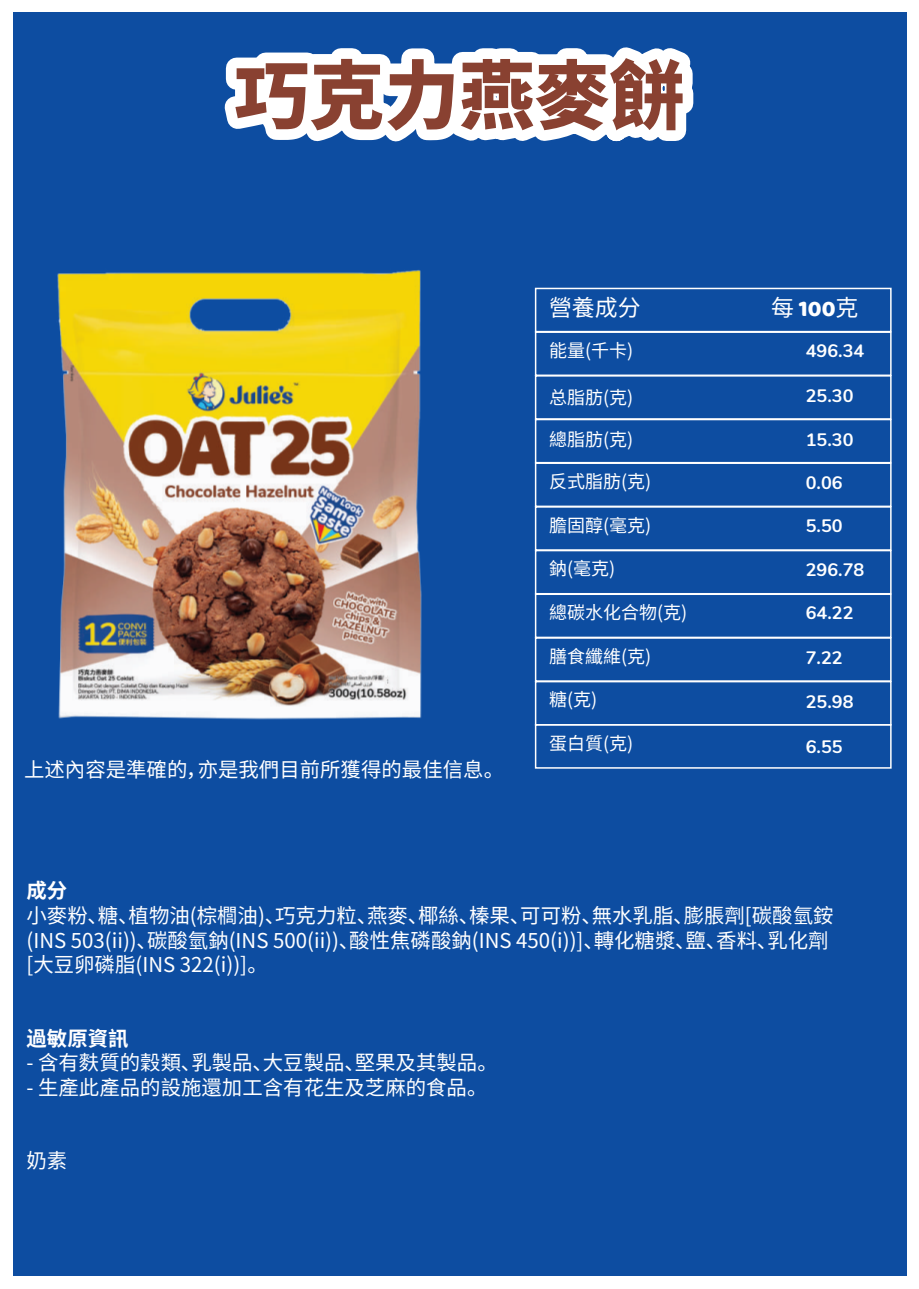
<style>
.page{position:relative;width:919px;height:1289px;background:#fff}
.page>*{position:absolute;margin:0;border:0;box-sizing:border-box;transform-origin:0 0}
.t1{font:900 75px "Noto Sans CJ Ksc";color:#894131}
.t2{font:22.95px "Baloo";color:#fff}
.t3{font:22.95px "Noto Sans CJ Ksc";color:#fff}
.t4{font:20.4px/24.5px "Noto Sans CJ Ksc";color:#fff}
.t5{font:700 20.4px "Noto Sans CJ Ksc";color:#fff}
.t6{font:18px "Noto Sans CJ Ksc";color:#fff}
.t7{font:700 18px "Nunito";color:#fff}
.s1{font-family:"Noto Sans CJ Ksc"}
</style>
<div class="page">
<div style="left:13px;top:13px;width:893px;height:1263px;background:#0d4da1"></div>
<svg style="left:224px;top:47px;width:470px;height:95px;background:#e0e8f3"></svg>
<img style="left:57px;top:270px;width:365px;height:450px">
<div style="left:535px;top:288px;width:356px;height:44px;border:2px solid #fff"></div>
<div style="left:535px;top:331px;width:356px;height:45px;border:2px solid #fff"></div>
<div style="left:535px;top:375px;width:356px;height:45px;border:2px solid #fff"></div>
<div style="left:535px;top:419px;width:356px;height:44px;border:2px solid #fff"></div>
<div style="left:535px;top:462px;width:356px;height:45px;border:2px solid #fff"></div>
<div style="left:535px;top:506px;width:356px;height:45px;border:2px solid #fff"></div>
<div style="left:535px;top:550px;width:356px;height:44px;border:2px solid #fff"></div>
<div style="left:535px;top:593px;width:356px;height:45px;border:2px solid #fff"></div>
<div style="left:535px;top:637px;width:356px;height:45px;border:2px solid #fff"></div>
<div style="left:535px;top:681px;width:356px;height:44px;border:2px solid #fff"></div>
<div style="left:535px;top:724px;width:356px;height:44px;border:2px solid #fff"></div>
<h1 class="t1" style="left:234px;top:53px;width:451px">巧克力燕麥餅</h1>
<p class="t4" style="left:24px;top:757px;width:481px">上述內容是準確的，亦是我們目前所獲得的最佳信息。</p>
<p class="t2" style="left:771px;top:294px;width:89px"><span class="s1">每</span> 100<span class="s1">克</span></p>
<p class="t3" style="left:549px;top:294px;width:93px">營養成分</p>
<p class="t6" style="left:549px;top:340px;width:86px">能量(千卡)</p>
<p class="t7" style="left:805px;top:337px;width:60px">496.34</p>
<p class="t7" style="left:805px;top:382px;width:49px">25.30</p>
<p class="t7" style="left:805px;top:426px;width:49px">15.30</p>
<p class="t7" style="left:805px;top:469px;width:38px">0.06</p>
<p class="t7" style="left:805px;top:512px;width:38px">5.50</p>
<p class="t7" style="left:805px;top:557px;width:60px">296.78</p>
<p class="t7" style="left:805px;top:600px;width:49px">64.22</p>
<p class="t7" style="left:805px;top:644px;width:38px">7.22</p>
<p class="t7" style="left:805px;top:688px;width:49px">25.98</p>
<p class="t7" style="left:805px;top:733px;width:38px">6.55</p>
<p class="t6" style="left:549px;top:387px;width:86px">总脂肪(克)</p>
<p class="t6" style="left:549px;top:429px;width:86px">總脂肪(克)</p>
<p class="t6" style="left:549px;top:471px;width:104px">反式脂肪(克)</p>
<p class="t6" style="left:549px;top:515px;width:104px">膽固醇(毫克)</p>
<p class="t6" style="left:549px;top:558px;width:68px">鈉(毫克)</p>
<p class="t6" style="left:549px;top:602px;width:140px">總碳水化合物(克)</p>
<p class="t6" style="left:549px;top:645px;width:104px">膳食纖維(克)</p>
<p class="t6" style="left:549px;top:689px;width:50px">糖(克)</p>
<p class="t6" style="left:549px;top:733px;width:86px">蛋白質(克)</p>
<p class="t5" style="left:26px;top:879px;width:42px">成分</p>
<p class="t4" style="left:26px;top:903px;width:808px">小麥粉、糖、植物油(棕櫚油)、巧克力粒、燕麥、椰絲、榛果、可可粉、無水乳脂、膨脹劑[碳酸氫銨(INS 503(ii))、碳酸氫鈉(INS 500(ii))、酸性焦磷酸鈉(INS 450(i))]、轉化糖漿、鹽、香料、乳化劑[大豆卵磷脂(INS 322(i))]。</p>
<p class="t5" style="left:26px;top:1026px;width:104px">過敏原資訊</p>
<p class="t4" style="left:26px;top:1050px;width:473px">- 含有麩質的穀類、乳製品、大豆製品、堅果及其製品。</p>
<p class="t4" style="left:26px;top:1075px;width:462px">- 生產此產品的設施還加工含有花生及芝麻的食品。</p>
<p class="t4" style="left:26px;top:1148px;width:42px">奶素</p>
</div>
